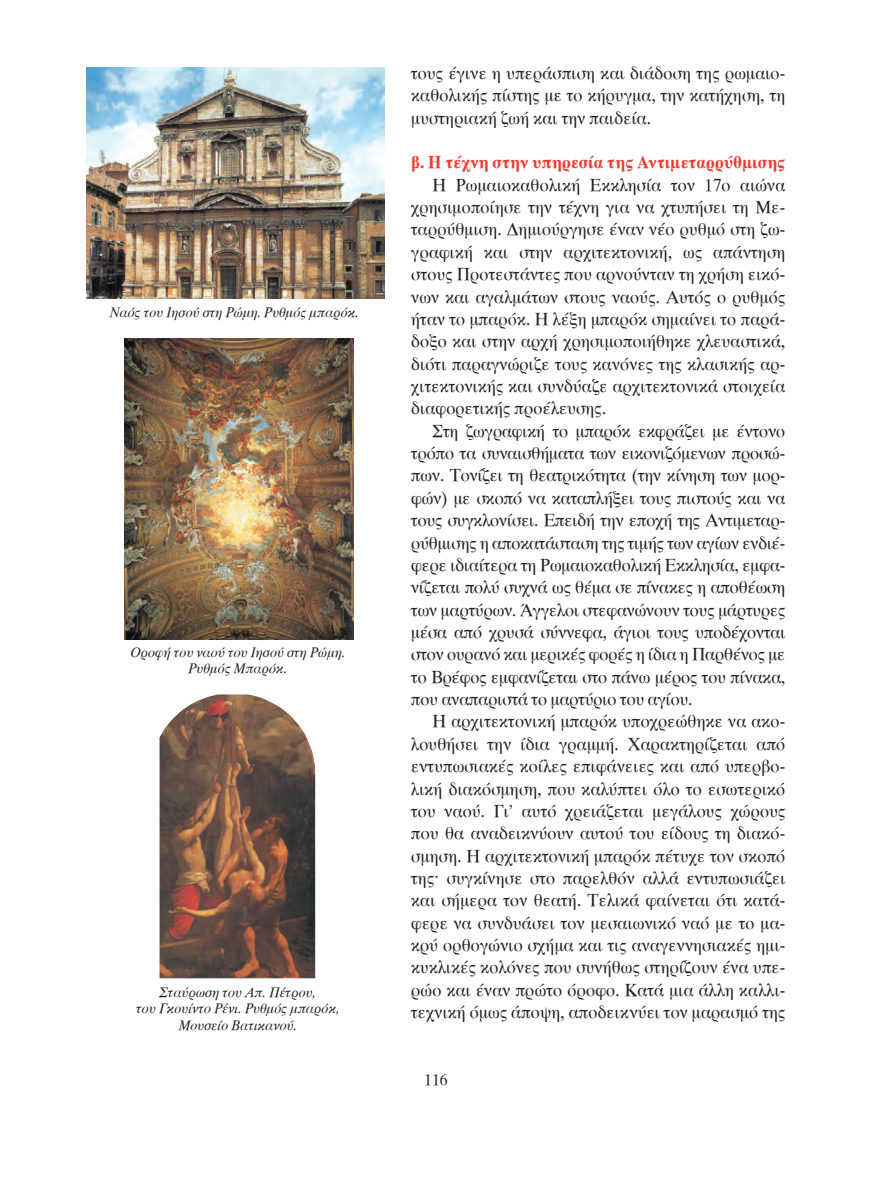
<style>
.page{position:relative;width:872px;height:1191px;background:#fff}
.page>*{position:absolute;margin:0;border:0;box-sizing:border-box;transform-origin:0 0}
.t1{font:18px/22.4px "UB Times";letter-spacing:.01em;color:#231f20;text-align:justify}
.t2{font:18px "UB Times Bold";letter-spacing:.01em;color:#ee3b32}
.t3{font:16.5px "UB Times";color:#231f20}
.t4{font:14.25px/16.5px "UB Times Italic";letter-spacing:.01em;color:#231f20;text-align:center}
</style>
<div class="page">
<img style="left:87px;top:67px;width:297px;height:231px">
<img style="left:125px;top:339px;width:228px;height:301px">
<img style="left:160px;top:694px;width:155px;height:284px">
<p class="t4" style="left:110px;top:304px;width:251px">Ναός του Ιησού στη Ρώμη. Ρυθμός μπαρόκ.</p>
<p class="t4" style="left:131px;top:644px;width:216px">Οροφή του ναού του Ιησού στη Ρώμη.<br>Ρυθμός Μπαρόκ.</p>
<p class="t4" style="left:137px;top:984px;width:205px">Σταύρωση του Απ. Πέτρου,<br>του Γκουίντο Ρένι. Ρυθμός μπαρόκ,<br>Μουσείο Βατικανού.</p>
<p class="t1" style="left:411px;top:62px;width:376px">τους έγινε η υπεράσπιση και διάδοση της ρωμαιο&shy;καθολικής πίστης με το κήρυγμα, την κατήχηση, τη μυστηριακή ζωή και την παιδεία.</p>
<p class="t2" style="left:411px;top:153px;width:376px">β. Η τέχνη στην υπηρεσία της Αντιμεταρρύθμισης</p>
<p class="t1" style="left:432px;top:174px;width:354px">Η Ρωμαιοκαθολική Εκκλησία τον 17ο αιώνα</p>
<p class="t1" style="left:411px;top:196px;width:376px">χρησιμοποίησε την τέχνη για να χτυπήσει τη Με-</p>
<p class="t1" style="left:411px;top:219px;width:376px">ταρρύθμιση. Δημιούργησε έναν νέο ρυθμό στη ζω-</p>
<p class="t1" style="left:411px;top:241px;width:376px">γραφική και στην αρχιτεκτονική, ως απάντηση</p>
<p class="t1" style="left:411px;top:264px;width:376px">στους Προτεστάντες που αρνούνταν τη χρήση εικό-</p>
<p class="t1" style="left:411px;top:286px;width:376px">νων και αγαλμάτων στους ναούς. Αυτός ο ρυθμός</p>
<p class="t1" style="left:411px;top:308px;width:376px">ήταν το μπαρόκ. Η λέξη μπαρόκ σημαίνει το παρά-</p>
<p class="t1" style="left:411px;top:331px;width:376px">δοξο και στην αρχή χρησιμοποιήθηκε χλευαστικά,</p>
<p class="t1" style="left:411px;top:353px;width:376px">διότι παραγνώριζε τους κανόνες της κλασικής αρ-</p>
<p class="t1" style="left:411px;top:375px;width:376px">χιτεκτονικής και συνδύαζε αρχιτεκτονικά στοιχεία</p>
<p class="t1" style="left:411px;top:398px;width:196px">διαφορετικής προέλευσης.</p>
<p class="t1" style="left:432px;top:420px;width:354px">Στη ζωγραφική το μπαρόκ εκφράζει με έντονο</p>
<p class="t1" style="left:411px;top:442px;width:376px">τρόπο τα συναισθήματα των εικονιζόμενων προσώ-</p>
<p class="t1" style="left:411px;top:465px;width:376px">πων. Τονίζει τη θεατρικότητα (την κίνηση των μορ-</p>
<p class="t1" style="left:411px;top:487px;width:376px">φών) με σκοπό να καταπλήξει τους πιστούς και να</p>
<p class="t1" style="left:411px;top:509px;width:376px">τους συγκλονίσει. Επειδή την εποχή της Αντιμεταρ-</p>
<p class="t1" style="left:411px;top:532px;width:376px">ρύθμισης η αποκατάσταση της τιμής των αγίων ενδιέ-</p>
<p class="t1" style="left:411px;top:554px;width:376px">φερε ιδιαίτερα τη Ρωμαιοκαθολική Εκκλησία, εμφα-</p>
<p class="t1" style="left:411px;top:577px;width:375px">νίζεται πολύ συχνά ως θέμα σε πίνακες η αποθέωση</p>
<p class="t1" style="left:411px;top:599px;width:376px">των μαρτύρων. Άγγελοι στεφανώνουν τους μάρτυρες</p>
<p class="t1" style="left:411px;top:621px;width:376px">μέσα από χρυσά σύννεφα, άγιοι τους υποδέχονται</p>
<p class="t1" style="left:411px;top:644px;width:376px">στον ουρανό και μερικές φορές η ίδια η Παρθένος με</p>
<p class="t1" style="left:411px;top:666px;width:376px">το Βρέφος εμφανίζεται στο πάνω μέρος του πίνακα,</p>
<p class="t1" style="left:411px;top:688px;width:283px">που αναπαριστά το μαρτύριο του αγίου.</p>
<p class="t1" style="left:432px;top:711px;width:354px">Η αρχιτεκτονική μπαρόκ υποχρεώθηκε να ακο-</p>
<p class="t1" style="left:411px;top:733px;width:376px">λουθήσει την ίδια γραμμή. Χαρακτηρίζεται από</p>
<p class="t1" style="left:411px;top:755px;width:376px">εντυπωσιακές κοίλες επιφάνειες και από υπερβο-</p>
<p class="t1" style="left:411px;top:778px;width:376px">λική διακόσμηση, που καλύπτει όλο το εσωτερικό</p>
<p class="t1" style="left:411px;top:800px;width:376px">του ναού. Γι’ αυτό χρειάζεται μεγάλους χώρους</p>
<p class="t1" style="left:411px;top:822px;width:376px">που θα αναδεικνύουν αυτού του είδους τη διακό-</p>
<p class="t1" style="left:411px;top:845px;width:376px">σμηση. Η αρχιτεκτονική μπαρόκ πέτυχε τον σκοπό</p>
<p class="t1" style="left:411px;top:867px;width:376px">της· συγκίνησε στο παρελθόν αλλά εντυπωσιάζει</p>
<p class="t1" style="left:411px;top:889px;width:376px">και σήμερα τον θεατή. Τελικά φαίνεται ότι κατά-</p>
<p class="t1" style="left:411px;top:912px;width:376px">φερε να συνδυάσει τον μεσαιωνικό ναό με το μα-</p>
<p class="t1" style="left:411px;top:934px;width:376px">κρύ ορθογώνιο σχήμα και τις αναγεννησιακές ημι-</p>
<p class="t1" style="left:411px;top:957px;width:375px">κυκλικές κολόνες που συνήθως στηρίζουν ένα υπε-</p>
<p class="t1" style="left:411px;top:979px;width:376px">ρώο και έναν πρώτο όροφο. Κατά μια άλλη καλλι-</p>
<p class="t1" style="left:411px;top:1001px;width:376px">τεχνική όμως άποψη, αποδεικνύει τον μαρασμό της</p>
<p class="t3" style="left:424px;top:1070px;width:25px">116</p>
</div>
